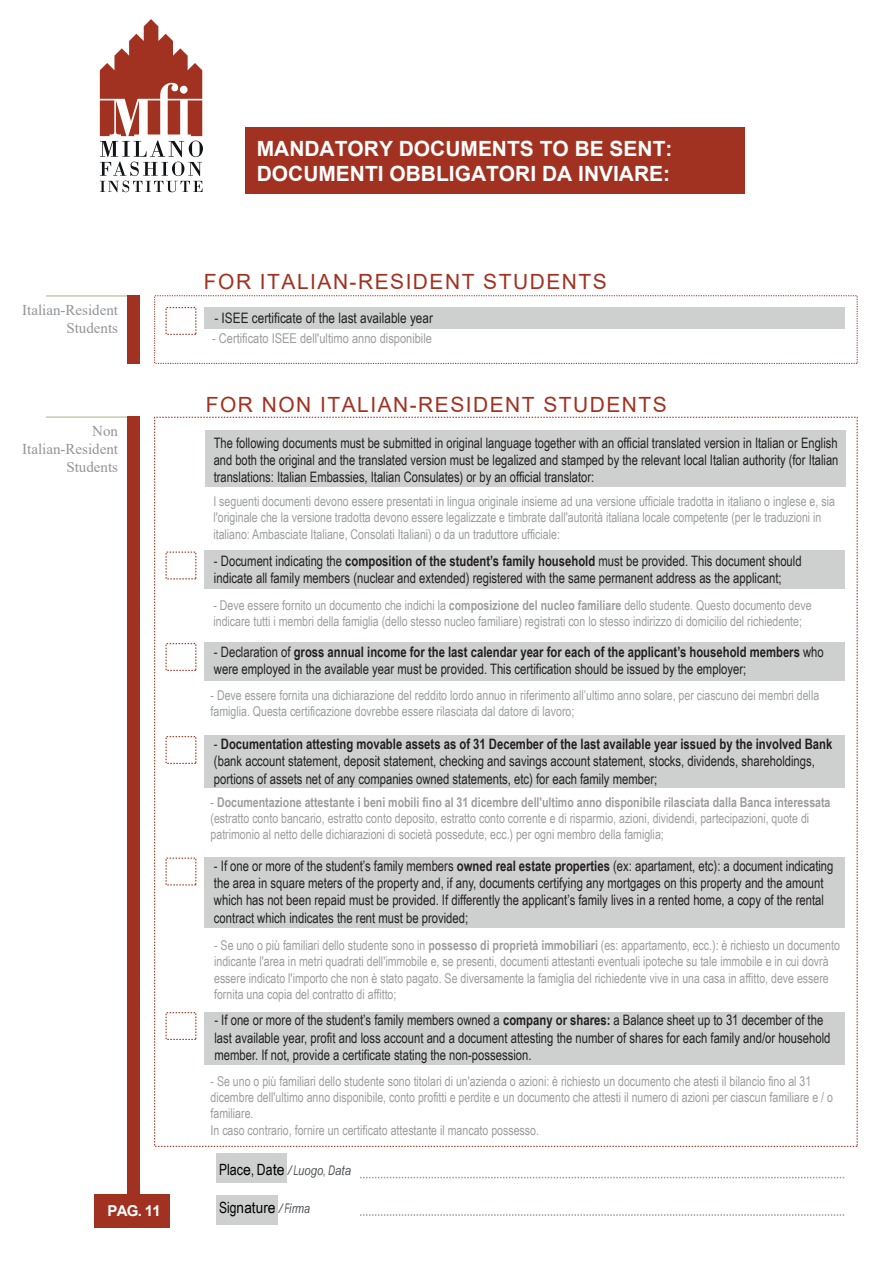
<style>
.page{position:relative;width:893px;height:1263px;background:#fff}
.page>*{position:absolute;margin:0;border:0;box-sizing:border-box;transform-origin:0 0}
.t1{font:700 21px/25.2px "Arial";color:#fff}
.t2{font:21px "Arial";letter-spacing:.07em;color:#a13221}
.t3{font:15.45px "Arial Narrow";letter-spacing:.005em;color:#000001;scale:.95 1}
.t4{font:15px/18px "Times New Roman";color:#929497;text-align:right}
.t5{font:700 15px "Arial";color:#fff}
.t6{font:14.4px/17.2px "Arial Narrow";color:#231f20;scale:.96 1}
.t7{font:14.4px/17.2px "Arial Narrow";color:#231f20;text-align:justify;scale:.95 1}
.t8{font:14.4px "Arial Narrow";color:#231f20}
.t9{font:13.5px/16.2px "Arial Narrow";color:#9b9d9d;scale:.96 1}
.t10{font:13.5px "Arial Narrow";color:#9b9d9d}
.t11{font:italic 13.35px "Arial Narrow";letter-spacing:.005em;color:#4f5357;scale:1.15 1}
.s1{font-weight:700}
.s2{font-style:normal;font-size:15.45px;color:#000001}
.s3{font-style:italic;font-size:13.35px;color:#4f5357}
</style>
<div class="page">
<div style="left:245px;top:127px;width:500px;height:66px;background:#a13221"></div>
<svg style="left:100px;top:19px;width:103px;height:173px"></svg>
<div style="left:205px;top:307px;width:640px;height:21px;background:#ced0d0"></div>
<div style="left:95px;top:1194px;width:75px;height:34px;background:#a13221"></div>
<div style="left:206px;top:430px;width:640px;height:57px;background:#ced0d0"></div>
<div style="left:204px;top:550px;width:641px;height:39px;background:#ced0d0"></div>
<hr style="left:46px;top:416px;width:82px;height:2px;background:#bab592">
<hr style="left:46px;top:295px;width:82px;height:1px;background:#bab592">
<div style="left:204px;top:642px;width:641px;height:38px;background:#ced0d0"></div>
<div style="left:204px;top:736px;width:641px;height:52px;background:#ced0d0"></div>
<div style="left:204px;top:857px;width:641px;height:70px;background:#ced0d0"></div>
<div style="left:205px;top:1012px;width:640px;height:52px;background:#ced0d0"></div>
<div style="left:216px;top:1153px;width:70px;height:30px;background:#ced0d0"></div>
<div style="left:216px;top:1195px;width:61px;height:29px;background:#ced0d0"></div>
<svg style="left:360px;top:1177px;width:485px;height:1px"></svg>
<svg style="left:360px;top:1214px;width:485px;height:2px"></svg>
<div style="left:127px;top:416px;width:13px;height:778px;background:#a13221"></div>
<div style="left:127px;top:295px;width:13px;height:68px;background:#a13221"></div>
<p class="t4" style="left:22px;top:300px;width:97px">Italian-Resident<br>Students</p>
<p class="t4" style="left:22px;top:421px;width:97px">Non<br>Italian-Resident<br>Students</p>
<p class="t5" style="left:108px;top:1200px;width:55px">PAG. 11</p>
<h1 class="t1" style="left:257px;top:136px;width:417px">MANDATORY DOCUMENTS TO BE SENT:<br>DOCUMENTI OBBLIGATORI DA INVIARE:</h1>
<h1 class="t2" style="left:204px;top:267px;width:404px">FOR ITALIAN-RESIDENT STUDENTS</h1>
<p class="t8" style="left:214px;top:307px;width:220px">- ISEE certificate of the last available year</p>
<p class="t10" style="left:212px;top:329px;width:221px">- Certificato ISEE dell'ultimo anno disponibile</p>
<h1 class="t2" style="left:206px;top:390px;width:463px">FOR NON ITALIAN-RESIDENT STUDENTS</h1>
<p class="t7" style="left:214px;top:433px;width:659px">The following documents must be submitted in original language together with an official translated version in Italian or English and both the original and the translated version must be legalized and stamped by the relevant local Italian authority (for Italian translations: Italian Embassies, Italian Consulates) or by an official translator:</p>
<p class="t9" style="left:213px;top:493px;width:649px">I seguenti documenti devono essere presentati in lingua originale insieme ad una versione ufficiale tradotta in italiano o inglese e, sia l'originale che la versione tradotta devono essere legalizzate e timbrate dall'autorità italiana locale competente (per le traduzioni in italiano: Ambasciate Italiane, Consolati Italiani) o da un traduttore ufficiale:</p>
<p class="t6" style="left:214px;top:551px;width:614px">- Document indicating the <span class="s1">composition of the student’s family household</span> must be provided. This document should indicate all family members (nuclear and extended) registered with the same permanent address as the applicant;</p>
<p class="t9" style="left:213px;top:597px;width:624px">- Deve essere fornito un documento che indichi la <span class="s1">composizione del nucleo familiare</span> dello studente. Questo documento deve indicare tutti i membri della famiglia (dello stesso nucleo familiare) registrati con lo stesso indirizzo di domicilio del richiedente;</p>
<p class="t6" style="left:214px;top:643px;width:637px">- Declaration of <span class="s1">gross annual income for the last calendar year for each of the applicant’s household members</span> who were employed in the available year must be provided. This certification should be issued by the employer;</p>
<p class="t9" style="left:211px;top:686px;width:635px">- Deve essere fornita una dichiarazione del reddito lordo annuo in riferimento all’ultimo anno solare, per ciascuno dei membri della famiglia. Questa certificazione dovrebbe essere rilasciata dal datore di lavoro;</p>
<p class="t6" style="left:214px;top:735px;width:646px">- <span class="s1">Documentation attesting movable assets as of 31 December of the last available year issued by the involved Bank </span>(bank account statement, deposit statement, checking and savings account statement, stocks, dividends, shareholdings, portions of assets net of any companies owned statements, etc) for each family member;</p>
<p class="t9" style="left:211px;top:793px;width:647px">- <span class="s1">Documentazione attestante i beni mobili fino al 31 dicembre dell'ultimo anno disponibile rilasciata dalla Banca interessata </span>(estratto conto bancario, estratto conto deposito, estratto conto corrente e di risparmio, azioni, dividendi, partecipazioni, quote di patrimonio al netto delle dichiarazioni di società possedute, ecc.) per ogni membro della famiglia;</p>
<p class="t6" style="left:214px;top:856px;width:647px">- If one or more of the student’s family members <span class="s1">owned real estate properties</span> (ex: apartament, etc): a document indicating the area in square meters of the property and, if any, documents certifying any mortgages on this property and the amount which has not been repaid must be provided. If differently the applicant’s family lives in a rented home, a copy of the rental contract which indicates the rent must be provided;</p>
<p class="t9" style="left:214px;top:937px;width:653px">- Se uno o più familiari dello studente sono in <span class="s1">possesso di proprietà immobiliari</span> (es: appartamento, ecc.): è richiesto un documento indicante l'area in metri quadrati dell'immobile e, se presenti, documenti attestanti eventuali ipoteche su tale immobile e in cui dovrà essere indicato l'importo che non è stato pagato. Se diversamente la famiglia del richiedente vive in una casa in affitto, deve essere fornita una copia del contratto di affitto;</p>
<p class="t6" style="left:214px;top:1011px;width:643px">- If one or more of the student’s family members owned a <span class="s1">company or shares:</span> a Balance sheet up to 31 december of the last available year, profit and loss account and a document attesting the number of shares for each family and/or household member. If not, provide a certificate stating the non-possession.</p>
<p class="t9" style="left:211px;top:1073px;width:650px">- Se uno o più familiari dello studente sono titolari di un'azienda o azioni: è richiesto un documento che atesti il bilancio fino al 31 dicembre dell'ultimo anno disponibile, conto profitti e perdite e un documento che attesti il numero di azioni per ciascun familiare e / o familiare.<br>In caso contrario, fornire un certificato attestante il mancato possesso.</p>
<p class="t11" style="left:219px;top:1161px;width:116px"><span class="s2">Place, Date</span> / Luogo, Data</p>
<p class="t3" style="left:219px;top:1196px;width:97px">Signature <span class="s3">/ Firma</span></p>
</div>
